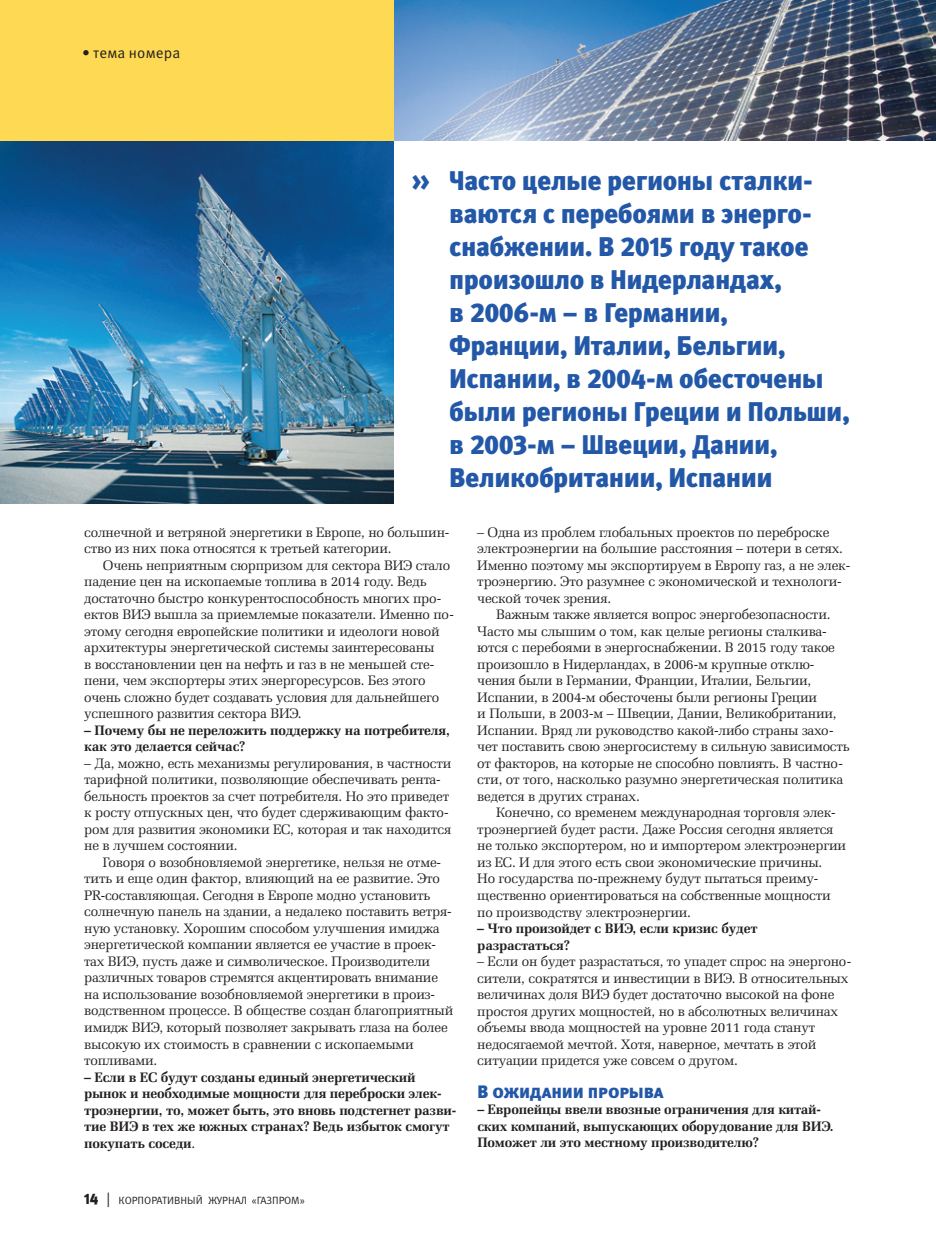
<style>
.page{position:relative;width:936px;height:1255px;background:#fff}
.page>*{position:absolute;margin:0;border:0;box-sizing:border-box;transform-origin:0 0}
.t1{font:900 27px/33px "Meta Pro";letter-spacing:-.02em;color:#2258a7}
.t2{font:18px "Meta Black Caps C";letter-spacing:-.01em;color:#2258a7}
.t3{font:15px "Meta Pro Norm";letter-spacing:.01em;color:#231f20}
.t4{font:13.8px/16.5px "Zapf Elliptical 711 BT";letter-spacing:-.015em;color:#231f20}
.t5{font:700 13.8px/16.5px "Zapf Elliptical 711 BT";letter-spacing:-.015em;color:#231f20}
.t6{font:10.5px "Meta Pro Norm";color:#231f20}
.s1{font-size:30px}
.s2{font-weight:400}
.s3{font-family:"Meta Pro";font-weight:900;font-size:15px}
.s4{font-size:15px}
</style>
<div class="page">
<img style="left:393px;top:0;width:542px;height:140px">
<img style="left:0;top:140px;width:393px;height:363px">
<div style="left:0;top:0;width:393px;height:140px;background:#fed953"></div>
<p class="t3" style="left:82px;top:41px;width:100px">• тема номера</p>
<p class="t1" style="left:449px;top:163px;width:402px;text-indent:-37px"><span class="s1">»</span> Часто целые регионы сталки‑ ваются с перебоями в энерго‑ снабжении. В 2015 году такое произошло в Нидерландах,<br>в 2006‑м – в Германии,<br>Франции, Италии, Бельгии,<br>Испании, в 2004‑м обесточены были регионы Греции и Польши, в 2003‑м – Швеции, Дании,<br>Великобритании, Испании</p>
<p class="t4" style="left:84px;top:523px;width:366px">солнечной и ветряной энергетики в Европе, но большин&shy;ство из них пока относятся к третьей категории.</p>
<p class="t4" style="left:84px;top:556px;width:371px;text-indent:19px">Очень неприятным сюрпризом для сектора ВИЭ стало падение цен на ископаемые топлива в 2014 году. Ведь достаточно быстро конкурентоспособность многих про&shy;ектов ВИЭ вышла за приемлемые показатели. Именно по&shy;этому сегодня европейские политики и идеологи новой архитектуры энергетической системы заинтересованы<br>в восстановлении цен на нефть и газ в не меньшей сте&shy;пени, чем экспортеры этих энергоресурсов. Без этого очень сложно будет создавать условия для дальнейшего успешного развития сектора ВИЭ.</p>
<p class="t5" style="left:84px;top:721px;width:367px">– Почему бы не переложить поддержку на потребителя, как это делается сейчас?</p>
<p class="t4" style="left:84px;top:754px;width:368px">– Да, можно, есть механизмы регулирования, в частности тарифной политики, позволяющие обеспечивать рента&shy;бельность проектов за счет потребителя. Но это приведет к росту отпускных цен, что будет сдерживающим факто&shy;ром для развития экономики ЕС, которая и так находится не в лучшем состоянии.</p>
<p class="t4" style="left:84px;top:853px;width:371px;text-indent:19px">Говоря о возобновляемой энергетике, нельзя не отме&shy;тить и еще один фактор, влияющий на ее развитие. Это PR-составляющая. Сегодня в Европе модно установить солнечную панель на здании, а недалеко поставить ветря&shy;ную установку. Хорошим способом улучшения имиджа энергетической компании является ее участие в проек&shy;тах ВИЭ, пусть даже и символическое. Производители различных товаров стремятся акцентировать внимание на использование возобновляемой энергетики в произ&shy;водственном процессе. В обществе создан благоприятный имидж ВИЭ, который позволяет закрывать глаза на более высокую их стоимость в сравнении с ископаемыми топливами.</p>
<p class="t5" style="left:84px;top:1068px;width:373px">– Если в ЕС будут созданы единый энергетический рынок и необходимые мощности для переброски элек&shy;троэнергии, то, может быть, это вновь подстегнет разви&shy;тие ВИЭ в тех же южных странах? Ведь избыток смогут покупать соседи<span class="s2">.</span></p>
<p class="t6" style="left:84px;top:1192px;width:223px"><span class="s3">14</span> <span class="s4">|</span> КОРПОРАТИВНЫЙ ЖУРНАЛ «ГАЗПРОМ»</p>
<p class="t4" style="left:477px;top:523px;width:374px">– Одна из проблем глобальных проектов по переброске электроэнергии на большие расстояния – потери в сетях.<br>Именно поэтому мы экспортируем в Европу газ, а не элек&shy;троэнергию. Это разумнее с экономической и технологи&shy;ческой точек зрения.</p>
<p class="t4" style="left:477px;top:606px;width:374px;text-indent:19px">Важным также является вопрос энергобезопасности.<br>Часто мы слышим о том, как целые регионы сталкива&shy;ются с перебоями в энергоснабжении. В 2015 году такое произошло в Нидерландах, в 2006‑м крупные отклю&shy;чения были в Германии, Франции, Италии, Бельгии, Испании, в 2004‑м обесточены были регионы Греции<br>и Польши, в 2003‑м – Швеции, Дании, Великобритании, Испании. Вряд ли руководство какой-либо страны захо&shy;чет поставить свою энергосистему в сильную зависимость от факторов, на которые не способно повлиять. В частно&shy;сти, от того, насколько разумно энергетическая политика ведется в других странах.</p>
<p class="t4" style="left:477px;top:804px;width:370px;text-indent:19px">Конечно, со временем международная торговля элек&shy;троэнергией будет расти. Даже Россия сегодня является не только экспортером, но и импортером электроэнергии из ЕС. И для этого есть свои экономические причины.<br>Но государства по-прежнему будут пытаться преиму&shy;щественно ориентироваться на собственные мощности по производству электроэнергии.</p>
<p class="t5" style="left:477px;top:919px;width:282px">– Что произойдет с ВИЭ, если кризис будет разрастаться?</p>
<p class="t4" style="left:477px;top:952px;width:375px">– Если он будет разрастаться, то упадет спрос на энергоно&shy;сители, сократятся и инвестиции в ВИЭ. В относительных величинах доля ВИЭ будет достаточно высокой на фоне простоя других мощностей, но в абсолютных величинах объемы ввода мощностей на уровне 2011 года станут недосягаемой мечтой. Хотя, наверное, мечтать в этой ситуации придется уже совсем о другом.</p>
<h2 class="t2" style="left:477px;top:1081px;width:188px">В ожидании прорыва</h2>
<p class="t5" style="left:477px;top:1101px;width:358px">– Европейцы ввели ввозные ограничения для китай&shy;ских компаний, выпускающих оборудование для ВИЭ.<br>Поможет ли это местному производителю?</p>
</div>
